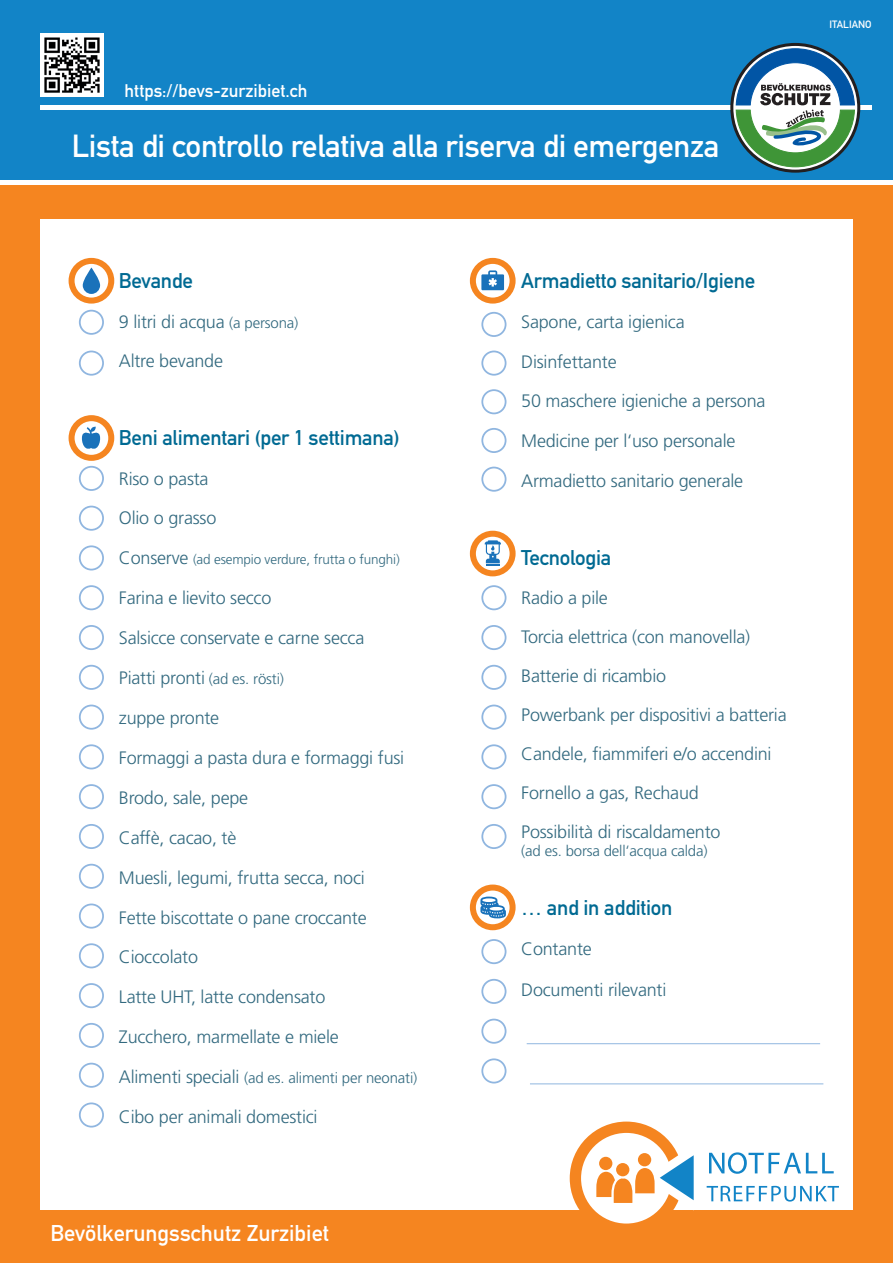
<style>
.page{position:relative;width:893px;height:1263px;background:#fff}
.page>*{position:absolute;margin:0;border:0;box-sizing:border-box;transform-origin:0 0}
.t1{font:31.5px "DIN Mittelschrift";letter-spacing:-.01em;color:#fff}
.t2{font:22.5px "DIN Mittelschrift";color:#fff}
.t3{font:21px "DIN Mittelschrift";letter-spacing:-.01em;color:#006a93}
.t4{font:300 18px/39px "Frutiger LT";letter-spacing:-.01em;color:#32697f}
.t5{font:18px "DIN Mittelschrift";color:#fff}
.t6{font:300 15px "Frutiger LT";letter-spacing:-.01em;color:#32697f}
.t7{font:300 13.5px "Frutiger LT";letter-spacing:-.01em;color:#32697f}
.t8{font:10.5px "DIN Mittelschrift";color:#fff}
.s1{font-size:15px}
.s2{font-size:18px}
</style>
<div class="page">
<div style="left:0;top:112px;width:893px;height:1151px;background:#f58520"></div>
<div style="left:40px;top:220px;width:813px;height:990px;background:#fff"></div>
<svg style="left:72px;top:261px;width:39px;height:40px"></svg>
<div style="left:69px;top:258px;width:45px;height:46px;border:6px solid #f58520;border-radius:50%"></div>
<svg style="left:473px;top:261px;width:40px;height:40px"></svg>
<div style="left:470px;top:258px;width:46px;height:46px;border:6px solid #f58520;border-radius:50%"></div>
<svg style="left:473px;top:534px;width:40px;height:39px"></svg>
<div style="left:470px;top:531px;width:46px;height:45px;border:6px solid #f58520;border-radius:50%"></div>
<svg style="left:473px;top:887px;width:40px;height:40px"></svg>
<div style="left:470px;top:884px;width:46px;height:46px;border:6px solid #f58520;border-radius:50%"></div>
<svg style="left:72px;top:418px;width:39px;height:40px"></svg>
<div style="left:69px;top:415px;width:45px;height:46px;border:6px solid #f58520;border-radius:50%"></div>
<div style="left:79px;top:310px;width:25px;height:25px;border:2px solid #90b6e0;border-radius:50%"></div>
<div style="left:481px;top:312px;width:25px;height:25px;border:2px solid #90b6e0;border-radius:50%"></div>
<div style="left:481px;top:351px;width:25px;height:25px;border:2px solid #90b6e0;border-radius:50%"></div>
<div style="left:481px;top:389px;width:25px;height:25px;border:2px solid #90b6e0;border-radius:50%"></div>
<div style="left:481px;top:428px;width:25px;height:25px;border:2px solid #90b6e0;border-radius:50%"></div>
<div style="left:481px;top:467px;width:25px;height:25px;border:2px solid #90b6e0;border-radius:50%"></div>
<div style="left:481px;top:585px;width:25px;height:25px;border:2px solid #90b6e0;border-radius:50%"></div>
<div style="left:481px;top:939px;width:25px;height:25px;border:2px solid #90b6e0;border-radius:50%"></div>
<div style="left:481px;top:979px;width:25px;height:25px;border:2px solid #90b6e0;border-radius:50%"></div>
<div style="left:481px;top:1019px;width:25px;height:25px;border:2px solid #90b6e0;border-radius:50%"></div>
<div style="left:481px;top:1058px;width:25px;height:25px;border:2px solid #90b6e0;border-radius:50%"></div>
<div style="left:481px;top:625px;width:25px;height:25px;border:2px solid #90b6e0;border-radius:50%"></div>
<div style="left:481px;top:665px;width:25px;height:25px;border:2px solid #90b6e0;border-radius:50%"></div>
<div style="left:481px;top:705px;width:25px;height:25px;border:2px solid #90b6e0;border-radius:50%"></div>
<div style="left:481px;top:744px;width:25px;height:25px;border:2px solid #90b6e0;border-radius:50%"></div>
<div style="left:481px;top:784px;width:25px;height:25px;border:2px solid #90b6e0;border-radius:50%"></div>
<div style="left:481px;top:824px;width:25px;height:25px;border:2px solid #90b6e0;border-radius:50%"></div>
<div style="left:79px;top:351px;width:25px;height:25px;border:2px solid #90b6e0;border-radius:50%"></div>
<div style="left:79px;top:466px;width:25px;height:25px;border:2px solid #90b6e0;border-radius:50%"></div>
<div style="left:79px;top:506px;width:25px;height:25px;border:2px solid #90b6e0;border-radius:50%"></div>
<div style="left:79px;top:545px;width:25px;height:25px;border:2px solid #90b6e0;border-radius:50%"></div>
<div style="left:79px;top:585px;width:25px;height:25px;border:2px solid #90b6e0;border-radius:50%"></div>
<div style="left:79px;top:625px;width:25px;height:25px;border:2px solid #90b6e0;border-radius:50%"></div>
<div style="left:79px;top:665px;width:25px;height:25px;border:2px solid #90b6e0;border-radius:50%"></div>
<div style="left:79px;top:705px;width:25px;height:25px;border:2px solid #90b6e0;border-radius:50%"></div>
<div style="left:79px;top:744px;width:25px;height:25px;border:2px solid #90b6e0;border-radius:50%"></div>
<div style="left:79px;top:784px;width:25px;height:25px;border:2px solid #90b6e0;border-radius:50%"></div>
<div style="left:79px;top:824px;width:25px;height:25px;border:2px solid #90b6e0;border-radius:50%"></div>
<div style="left:79px;top:864px;width:25px;height:25px;border:2px solid #90b6e0;border-radius:50%"></div>
<div style="left:79px;top:903px;width:25px;height:25px;border:2px solid #90b6e0;border-radius:50%"></div>
<div style="left:79px;top:943px;width:25px;height:25px;border:2px solid #90b6e0;border-radius:50%"></div>
<div style="left:79px;top:983px;width:25px;height:25px;border:2px solid #90b6e0;border-radius:50%"></div>
<div style="left:79px;top:1023px;width:25px;height:25px;border:2px solid #90b6e0;border-radius:50%"></div>
<div style="left:79px;top:1063px;width:25px;height:25px;border:2px solid #90b6e0;border-radius:50%"></div>
<div style="left:79px;top:1102px;width:25px;height:25px;border:2px solid #90b6e0;border-radius:50%"></div>
<div style="left:570px;top:1121px;width:113px;height:114px;background:#f58520;border-radius:50%"></div>
<div style="left:581px;top:1133px;width:91px;height:90px;background:#fff;border-radius:50%"></div>
<svg style="left:596px;top:1145px;width:98px;height:65px"></svg>
<div style="left:616px;top:1163px;width:13px;height:13px;background:#f58520;border-radius:50%"></div>
<svg style="left:709px;top:1152px;width:125px;height:22px"></svg>
<svg style="left:707px;top:1186px;width:132px;height:15px"></svg>
<svg style="left:83px;top:268px;width:17px;height:26px"></svg>
<svg style="left:80px;top:426px;width:22px;height:25px"></svg>
<svg style="left:481px;top:270px;width:23px;height:20px"></svg>
<svg style="left:485px;top:540px;width:16px;height:26px"></svg>
<svg style="left:480px;top:896px;width:26px;height:22px"></svg>
<hr style="left:527px;top:1043px;width:293px;height:1px;background:#90b6e0">
<hr style="left:530px;top:1083px;width:293px;height:1px;background:#90b6e0">
<div style="left:0;top:0;width:893px;height:185px;background:#1284c7"></div>
<hr style="left:40px;top:106px;width:832px;height:4px;background:#fff">
<img style="left:40px;top:34px;width:63px;height:63px">
<div style="left:730px;top:43px;width:130px;height:130px;border:3px solid #231f20;border-radius:50%"></div>
<svg style="left:736px;top:49px;width:119px;height:118px;background:#74a2a6"></svg>
<div style="left:0;top:180px;width:893px;height:5px;background:#fff"></div>
<p class="t5" style="left:125px;top:80px;width:184px">https://bevs-zurzibiet.ch</p>
<h1 class="t1" style="left:72px;top:128px;width:649px">Lista di controllo relativa alla riserva di emergenza</h1>
<p class="t3" style="left:119px;top:268px;width:76px">Bevande</p>
<p class="t4" style="left:119px;top:302px;width:181px">9 litri di acqua <span class="s1">(a persona)<br></span>Altre bevande</p>
<p class="t3" style="left:119px;top:425px;width:282px">Beni alimentari (per 1 settimana)</p>
<p class="t4" style="left:119px;top:459px;width:91px">Riso o pasta</p>
<p class="t4" style="left:119px;top:499px;width:99px">Olio o grasso</p>
<p class="t7" style="left:119px;top:552px;width:282px"><span class="s2">Conserve</span> (ad esempio verdure, frutta o funghi)</p>
<p class="t4" style="left:119px;top:579px;width:154px">Farina e lievito secco</p>
<p class="t4" style="left:119px;top:619px;width:247px">Salsicce conservate e carne secca</p>
<p class="t4" style="left:119px;top:659px;width:167px">Piatti pronti <span class="s1">(ad es. rösti)</span></p>
<p class="t4" style="left:119px;top:698px;width:102px">zuppe pronte</p>
<p class="t4" style="left:119px;top:738px;width:287px">Formaggi a pasta dura e formaggi fusi</p>
<p class="t4" style="left:119px;top:778px;width:131px">Brodo, sale, pepe</p>
<p class="t4" style="left:119px;top:818px;width:119px">Caffè, cacao, tè</p>
<p class="t4" style="left:119px;top:858px;width:247px">Muesli, legumi, frutta secca, noci</p>
<p class="t4" style="left:119px;top:898px;width:249px">Fette biscottate o pane croccante</p>
<p class="t4" style="left:119px;top:938px;width:81px">Cioccolato</p>
<p class="t4" style="left:119px;top:978px;width:208px">Latte UHT, latte condensato</p>
<p class="t4" style="left:119px;top:1018px;width:221px">Zucchero, marmellate e miele</p>
<p class="t6" style="left:119px;top:1069px;width:300px"><span class="s2">Alimenti speciali</span> (ad es. alimenti per neonati)</p>
<p class="t4" style="left:119px;top:1097px;width:200px">Cibo per animali domestici</p>
<p class="t2" style="left:50px;top:1220px;width:280px">Bevölkerungsschutz Zurzibiet</p>
<p class="t3" style="left:521px;top:268px;width:236px">Armadietto sanitario/Igiene</p>
<p class="t4" style="left:521px;top:302px;width:165px">Sapone, carta igienica</p>
<p class="t4" style="left:521px;top:342px;width:97px">Disinfettante</p>
<p class="t4" style="left:521px;top:382px;width:246px">50 maschere igieniche a persona</p>
<p class="t4" style="left:521px;top:422px;width:216px">Medicine per l‘uso personale</p>
<p class="t4" style="left:521px;top:462px;width:223px">Armadietto sanitario generale</p>
<p class="t3" style="left:521px;top:546px;width:92px">Tecnologia</p>
<p class="t4" style="left:521px;top:579px;width:267px">Radio a pile<br>Torcia elettrica (con manovella)<br>Batterie di ricambio<br>Powerbank per dispositivi a batteria<br>Candele, fiammiferi e/o accendini<br>Fornello a gas, Rechaud<br>Possibilità di riscaldamento</p>
<p class="t6" style="left:521px;top:843px;width:188px">(ad es. borsa dell‘acqua calda)</p>
<p class="t3" style="left:521px;top:895px;width:153px">… and in addition</p>
<p class="t4" style="left:521px;top:930px;width:72px">Contante</p>
<p class="t4" style="left:521px;top:970px;width:147px">Documenti rilevanti</p>
<p class="t8" style="left:830px;top:18px;width:44px">ITALIANO</p>
</div>
